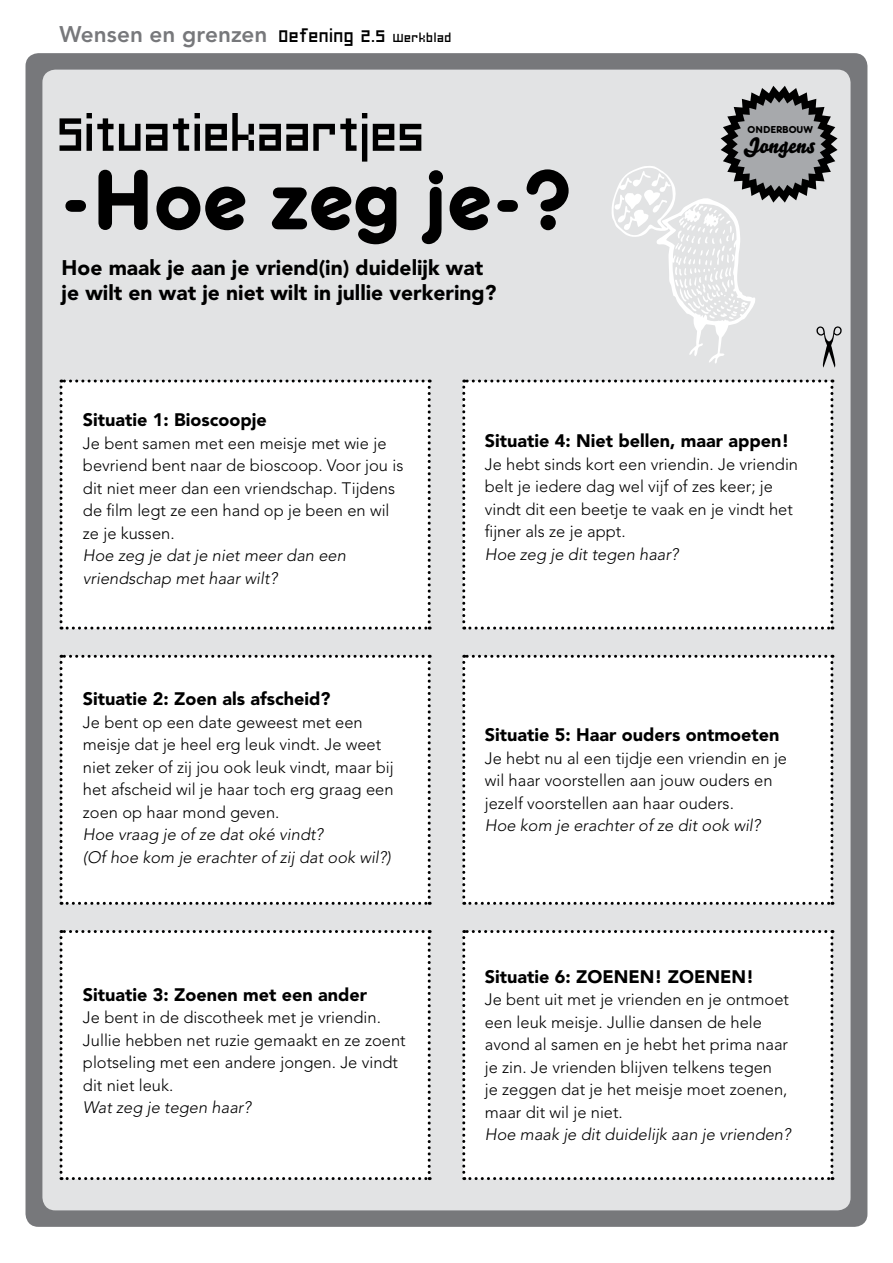
<style>
.page{position:relative;width:893px;height:1263px;background:#fff}
.page>*{position:absolute;margin:0;border:0;box-sizing:border-box;transform-origin:0 0}
.t1{font:88.5px "Frankfurter Medium Plain";color:#000}
.t2{font:54px "Charriot Deluxe";letter-spacing:-.1em;color:#000}
.t3{font:800 22.5px "Avenir LT Std";letter-spacing:.005em;color:#77787b}
.t4{font:21.9px "Bello Pro";color:#000}
.t5{font:900 21px/25.2px "Avenir LT Std";color:#000}
.t6{font:900 18px "Avenir LT Std";color:#000}
.t7{font:300 16.5px/22.5px "Avenir LT Std";color:#000}
.t8{font:italic 300 16.5px/22.5px "Avenir";color:#000}
.t9{font:10.5px "Frankfurter Medium Plain";color:#000}
.s1{font-family:"Charriot Deluxe";font-weight:400;font-size:19.5px;color:#000}
.s2{font-family:"Charriot Deluxe";font-weight:400;font-size:13.5px;color:#000}
</style>
<div class="page">
<div style="left:26px;top:53px;width:841px;height:1174px;background:#77787b;border-radius:13px"></div>
<div style="left:42px;top:70px;width:808px;height:1140px;background:#e2e3e4;border-radius:13px"></div>
<div style="left:60px;top:379px;width:371px;height:250px;background:#fff"></div>
<div style="left:60px;top:655px;width:371px;height:250px;background:#fff"></div>
<div style="left:60px;top:930px;width:371px;height:250px;background:#fff"></div>
<div style="left:462px;top:379px;width:371px;height:250px;background:#fff"></div>
<div style="left:462px;top:655px;width:371px;height:250px;background:#fff"></div>
<div style="left:462px;top:930px;width:371px;height:250px;background:#fff"></div>
<svg style="left:611px;top:86px;width:231px;height:282px"></svg>
<h3 class="t3" style="left:60px;top:21px;width:395px">Wensen en grenzen <span class="s1">Oefening 2.5</span> <span class="s2">Werkblad</span></h3>
<h2 class="t2" style="left:60px;top:82px;width:374px">Situatiekaartjes</h2>
<h1 class="t1" style="left:60px;top:147px;width:514px">-HOE ZEG JE-?</h1>
<p class="t5" style="left:62px;top:255px;width:436px">Hoe maak je aan je vriend(in) duidelijk wat je wilt en wat je niet wilt in jullie verkering?</p>
<p class="t9" style="left:748px;top:123px;width:67px">ONDERBOUW</p>
<h3 class="t4" style="left:744px;top:130px;width:73px">Jongens</h3>
<p class="t6" style="left:83px;top:409px;width:185px">Situatie 1: Bioscoopje</p>
<p class="t7" style="left:83px;top:432px;width:322px">Je bent samen met een meisje met wie je bevriend bent naar de bioscoop. Voor jou is dit niet meer dan een vriendschap. Tijdens de film legt ze een hand op je been en wil ze je kussen.</p>
<p class="t8" style="left:83px;top:544px;width:264px">Hoe zeg je dat je niet meer dan een vriendschap met haar wilt?</p>
<p class="t6" style="left:83px;top:688px;width:249px">Situatie 2: Zoen als afscheid?</p>
<p class="t7" style="left:83px;top:711px;width:312px">Je bent op een date geweest met een meisje dat je heel erg leuk vindt. Je weet niet zeker of zij jou ook leuk vindt, maar bij het afscheid wil je haar toch erg graag een zoen op haar mond geven.</p>
<p class="t8" style="left:83px;top:823px;width:309px">Hoe vraag je of ze dat oké vindt?<br>(Of hoe kom je erachter of zij dat ook wil?)</p>
<p class="t6" style="left:83px;top:983px;width:286px">Situatie 3: Zoenen met een ander</p>
<p class="t7" style="left:83px;top:1006px;width:324px">Je bent in de discotheek met je vriendin.<br>Jullie hebben net ruzie gemaakt en ze zoent plotseling met een andere jongen. Je vindt dit niet leuk.</p>
<p class="t8" style="left:83px;top:1096px;width:170px">Wat zeg je tegen haar?</p>
<p class="t6" style="left:485px;top:430px;width:306px">Situatie 4: Niet bellen, maar appen!</p>
<p class="t7" style="left:485px;top:453px;width:315px">Je hebt sinds kort een vriendin. Je vriendin belt je iedere dag wel vijf of zes keer; je vindt dit een beetje te vaak en je vindt het fijner als ze je appt.</p>
<p class="t8" style="left:485px;top:543px;width:195px">Hoe zeg je dit tegen haar?</p>
<p class="t6" style="left:485px;top:724px;width:296px">Situatie 5: Haar ouders ontmoeten</p>
<p class="t7" style="left:485px;top:747px;width:304px">Je hebt nu al een tijdje een vriendin en je wil haar voorstellen aan jouw ouders en jezelf voorstellen aan haar ouders.</p>
<p class="t8" style="left:485px;top:814px;width:277px">Hoe kom je erachter of ze dit ook wil?</p>
<p class="t6" style="left:485px;top:966px;width:117px">Situatie 6: ZOENEN</p>
<p class="t6" style="left:654px;top:966px;width:39px">! ZOENEN</p>
<p class="t6" style="left:746px;top:966px;width:9px">!</p>
<p class="t7" style="left:485px;top:988px;width:306px">Je bent uit met je vrienden en je ontmoet een leuk meisje. Jullie dansen de hele avond al samen en je hebt het prima naar je zin. Je vrienden blijven telkens tegen je zeggen dat je het meisje moet zoenen, maar dit wil je niet.</p>
<p class="t8" style="left:485px;top:1123px;width:307px">Hoe maak je dit duidelijk aan je vrienden?</p>
</div>
